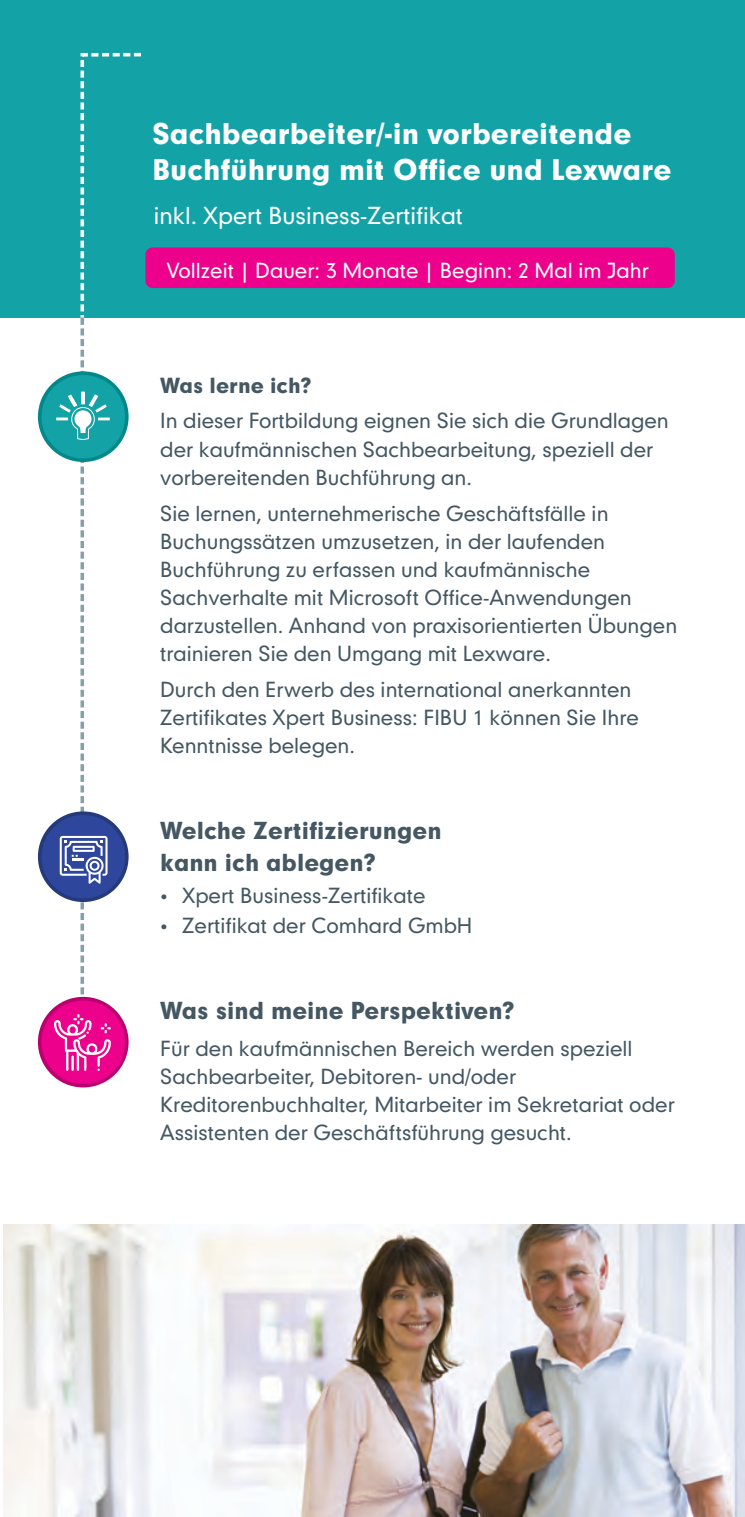
<style>
.page{position:relative;width:745px;height:1517px;background:#fff}
.page>*{position:absolute;margin:0;border:0;box-sizing:border-box;transform-origin:0 0}
.t1{font:27.5px/35.8px "Geometric 706 BT Black B";color:#fff}
.t2{font:22.5px/32.2px "Geometric 706 BT Black B";color:#445762}
.t3{font:22.5px "Geometric 706 BT Medium B";color:#fff}
.t4{font:20px/28.2px "Geometric 706 BT Medium B";color:#445762}
.t5{font:20px "Geometric 706 BT Medium B";color:#fff}
.t6{font:20px "Geometric 706 BT Black B";color:#445762}
</style>
<div class="page">
<div style="left:0;top:0;width:744px;height:318px;background:#13a2a6"></div>
<div style="left:145px;top:247px;width:529px;height:41px;background:#ec008c;border-radius:7px"></div>
<svg style="left:38px;top:997px;width:90px;height:90px;fill:#ec008c"></svg>
<svg style="left:38px;top:811px;width:90px;height:91px"></svg>
<svg style="left:38px;top:371px;width:90px;height:91px"></svg>
<svg style="left:54px;top:52px;width:87px;height:1019px"></svg>
<img style="left:4px;top:1224px;width:740px;height:293px">
<h1 class="t1" style="left:152px;top:119px;width:520px">Sachbearbeiter/-in vorbereitende<br>Buchführung mit Office und Lexware</h1>
<p class="t3" style="left:154px;top:207px;width:310px">inkl. Xpert Business-Zertifikat</p>
<p class="t5" style="left:166px;top:263px;width:483px">Vollzeit | Dauer: 3 Monate | Beginn: 2 Mal im Jahr</p>
<p class="t6" style="left:160px;top:377px;width:153px">Was lerne ich?</p>
<p class="t4" style="left:160px;top:409px;width:510px">In dieser Fortbildung eignen Sie sich die Grundlagen der kaufmännischen Sachbearbeitung, speziell der vorbereitenden Buchführung an.</p>
<p class="t4" style="left:160px;top:501px;width:518px">Sie lernen, unternehmerische Geschäftsfälle in Buchungssätzen umzusetzen, in der laufenden Buchführung zu erfassen und kaufmännische Sachverhalte mit Microsoft Office-Anwendungen darzustellen. Anhand von praxisorientierten Übungen trainieren Sie den Umgang mit Lexware.</p>
<p class="t4" style="left:160px;top:678px;width:480px">Durch den Erwerb des international anerkannten<br>Zertifikates Xpert Business: FIBU 1 können Sie Ihre<br>Kenntnisse belegen.</p>
<p class="t2" style="left:160px;top:817px;width:283px">Welche Zertifizierungen kann ich ablegen?</p>
<p class="t4" style="left:182px;top:882px;width:292px;line-height:30.8px">Xpert Business-Zertifikate<br>Zertifikat der Comhard GmbH</p>
<p class="t2" style="left:160px;top:997px;width:356px">Was sind meine Perspektiven?</p>
<p class="t4" style="left:160px;top:1036px;width:516px">Für den kaufmännischen Bereich werden speziell Sachbearbeiter, Debitoren- und/oder Kreditorenbuchhalter, Mitarbeiter im Sekretariat oder Assistenten der Geschäftsführung gesucht.</p>
</div>
